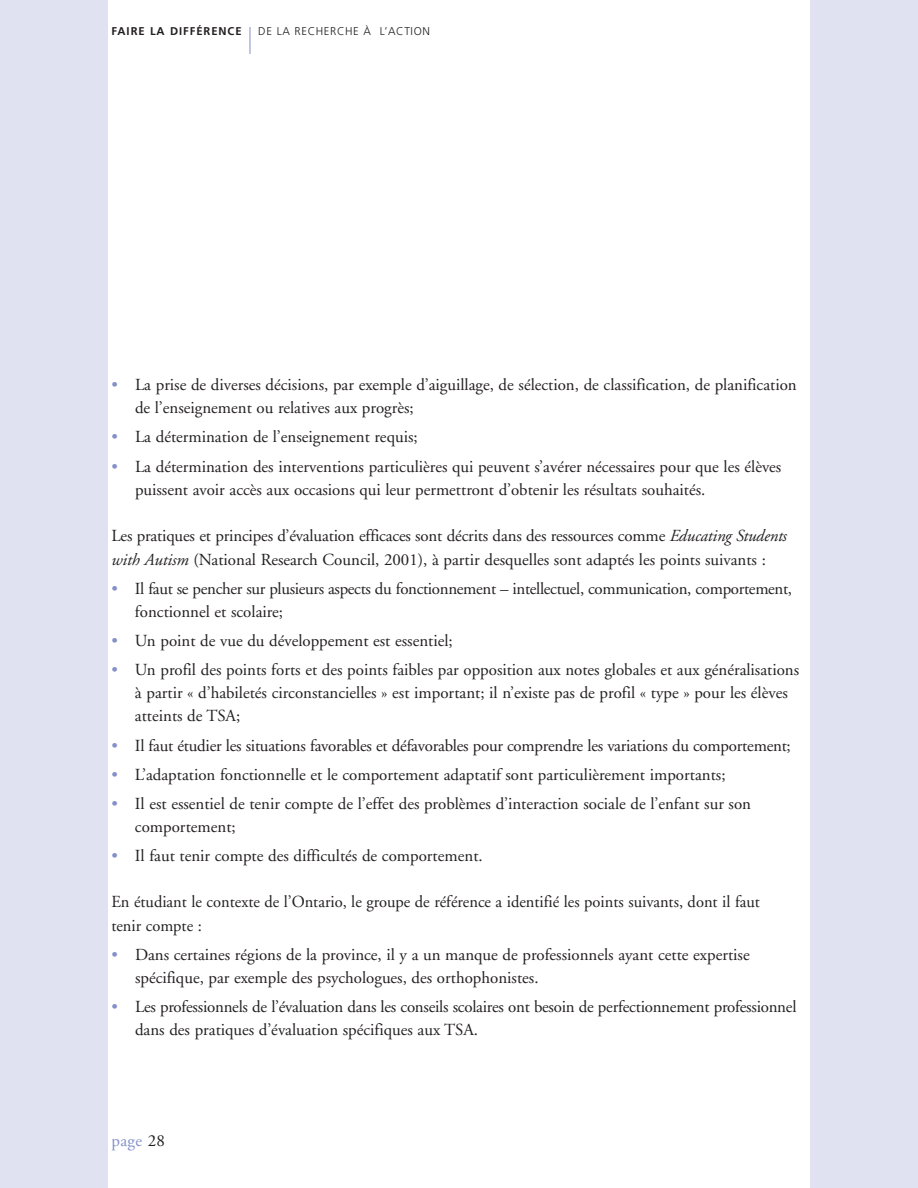
<style>
.page{position:relative;width:918px;height:1188px;background:#fff}
.page>*{position:absolute;margin:0;border:0;box-sizing:border-box;transform-origin:0 0}
.t1{font:16.8px/23.2px "Adobe Garamond";color:#231f20}
.t2{font:16.8px/23.2px "Adobe Garamond";letter-spacing:-.02em;color:#231f20}
.t3{font:16.8px "Adobe Garamond";letter-spacing:.025em;color:#8490c8}
.t4{font:300 11.25px "Frutiger";letter-spacing:.055em;color:#231f20}
.t5{font:700 11.25px "Frutiger";letter-spacing:.085em;color:#231f20}
.s1{color:#8490c8}
.s2{font-style:italic}
.s3{color:#231f20}
</style>
<div class="page">
<div style="left:0;top:0;width:108px;height:1188px;background:#e0e2f2"></div>
<div style="left:810px;top:0;width:108px;height:1188px;background:#e0e2f2"></div>
<svg style="left:250px;top:27px;width:1px;height:27px"></svg>
<p class="t5" style="left:111px;top:27px;width:132px">FAIRE LA DIFFÉRENCE</p>
<p class="t4" style="left:258px;top:27px;width:173px">DE LA RECHERCHE À L’ACTION</p>
<p class="t1" style="left:135px;top:375px;width:663px;text-indent:-24px"><span class="s1">•</span> La prise de diverses décisions, par exemple d’aiguillage, de sélection, de classification, de planification de l’enseignement ou relatives aux progrès;</p>
<p class="t1" style="left:111px;top:427px;width:308px"><span class="s1">•</span> La détermination de l’enseignement requis;</p>
<p class="t1" style="left:135px;top:456px;width:648px;text-indent:-24px"><span class="s1">•</span> La détermination des interventions particulières qui peuvent s’avérer nécessaires pour que les élèves puissent avoir accès aux occasions qui leur permettront d’obtenir les résultats souhaités.</p>
<p class="t1" style="left:111px;top:526px;width:677px">Les pratiques et principes d’évaluation efficaces sont décrits dans des ressources comme <span class="s2">Educating Students with Autism</span> (National Research Council, 2001), à partir desquelles sont adaptés les points suivants :</p>
<p class="t2" style="left:135px;top:578px;width:659px;text-indent:-24px"><span class="s1">•</span> Il faut se pencher sur plusieurs aspects du fonctionnement – intellectuel, communication, comportement, fonctionnel et scolaire;</p>
<p class="t1" style="left:111px;top:630px;width:343px"><span class="s1">•</span> Un point de vue du développement est essentiel;</p>
<p class="t1" style="left:135px;top:660px;width:666px;text-indent:-24px"><span class="s1">•</span> Un profil des points forts et des points faibles par opposition aux notes globales et aux généralisations à partir « d’habiletés circonstancielles » est important; il n’existe pas de profil « type » pour les élèves atteints de TSA;</p>
<p class="t1" style="left:111px;top:735px;width:681px"><span class="s1">•</span> Il faut étudier les situations favorables et défavorables pour comprendre les variations du comportement;</p>
<p class="t1" style="left:111px;top:764px;width:616px"><span class="s1">•</span> L’adaptation fonctionnelle et le comportement adaptatif sont particulièrement importants;</p>
<p class="t1" style="left:135px;top:793px;width:618px;text-indent:-24px"><span class="s1">•</span> Il est essentiel de tenir compte de l’effet des problèmes d’interaction sociale de l’enfant sur son comportement;</p>
<p class="t1" style="left:111px;top:846px;width:373px"><span class="s1">•</span> Il faut tenir compte des difficultés de comportement.</p>
<p class="t1" style="left:111px;top:892px;width:650px">En étudiant le contexte de l’Ontario, le groupe de référence a identifié les points suivants, dont il faut tenir compte :</p>
<p class="t1" style="left:135px;top:944px;width:616px;text-indent:-24px"><span class="s1">•</span> Dans certaines régions de la province, il y a un manque de professionnels ayant cette expertise spécifique, par exemple des psychologues, des orthophonistes.</p>
<p class="t1" style="left:135px;top:997px;width:663px;text-indent:-24px"><span class="s1">•</span> Les professionnels de l’évaluation dans les conseils scolaires ont besoin de perfectionnement professionnel dans des pratiques d’évaluation spécifiques aux TSA.</p>
<p class="t3" style="left:111px;top:1134px;width:55px">page <span class="s3">28</span></p>
</div>
